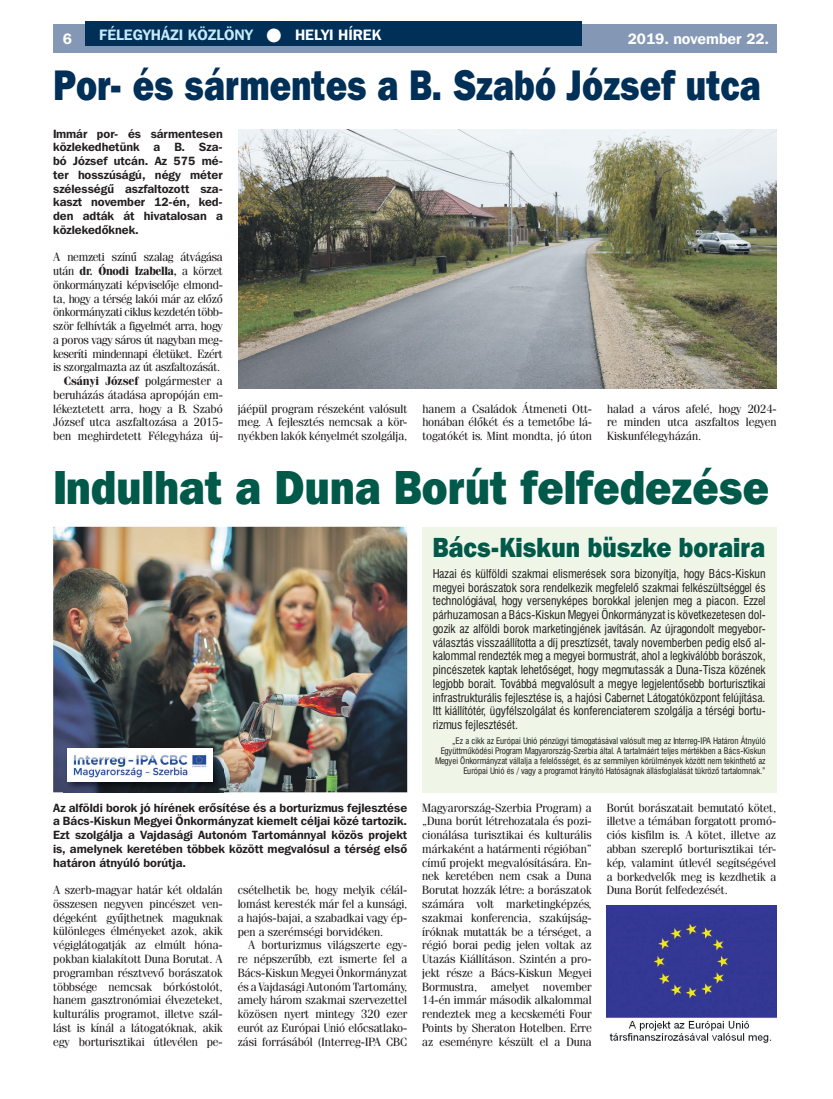
<style>
.page{position:relative;width:833px;height:1099px;background:#fff}
.page>*{position:absolute;margin:0;border:0;box-sizing:border-box;transform-origin:0 0}
.t1{font:47.5px "Franklin Gothic Hv PFL";color:#005949;scale:.9 1}
.t2{font:42.5px "Franklin Gothic Hv PFL";color:#002f57;scale:.82 1}
.t3{font:27.5px "Franklin Gothic Hv PFL";color:#005949;scale:.89 1}
.t4{font:700 15px "Franklin Gothic PFL";color:#c6eafa}
.t5{font:700 15px "Franklin Gothic PFL";color:#fff}
.t6{font:11.88px/13.8px "Fenice PFL";color:#231f20;text-align:justify}
.t7{font:11.88px/13.8px "Swiss 721 Cn PFL";color:#231f20;text-align:justify}
.t8{font:700 11.88px/13.8px "Franklin Gothic PFL";color:#231f20;text-align:justify}
.t9{font:11.88px/13.8px "Fenice PFL";letter-spacing:-.02em;color:#231f20;text-align:right}
.t10{font:8.75px/10px "Swiss 721 Cn PFL";color:#231f20;text-align:right}
.s1{color:#fff}
.s2{font-weight:700}
</style>
<div class="page">
<div style="left:53px;top:25px;width:723px;height:28px;background:#8498b6"></div>
<div style="left:85px;top:21px;width:496px;height:25px;background:#002f57"></div>
<div style="left:422px;top:527px;width:354px;height:265px;background:#eff6e8"></div>
<img style="left:53px;top:527px;width:354px;height:265px">
<img style="left:607px;top:905px;width:169px;height:138px">
<img style="left:64px;top:745px;width:159px;height:47px">
<img style="left:67px;top:748px;width:146px;height:33px">
<img style="left:238px;top:129px;width:538px;height:259px">
<p class="t5" style="left:63px;top:29px;width:11px">6</p>
<p class="t4" style="left:99px;top:25px;width:283px">FÉLEGYHÁZI KÖZLÖNY <span class="s1">● HELYI HÍREK</span></p>
<p class="t5" style="left:628px;top:29px;width:143px">2019. november 22.</p>
<h2 class="t2" style="left:53px;top:58px;width:864px">Por- és sármentes a B. Szabó József utca</h2>
<p class="t8" style="left:53px;top:126px;width:171px">Immár por- és sármentesen közlekedhetünk a B. Sza&shy;bó József utcán. Az 575 mé&shy;ter hosszúságú, négy méter szélességű aszfaltozott sza&shy;kaszt november 12-én, ked&shy;den adták át hivatalosan a közlekedőknek.</p>
<p class="t9" style="left:53px;top:250px;width:171px">A nemzeti színű szalag átvágása után <span class="s2">dr. Ónodi Izabella,</span> a körzet önkormányzati képviselője elmond&shy;ta, hogy a térség lakói már az előző önkormányzati ciklus kezdetén több&shy;ször felhívták a figyelmét arra, hogy a poros vagy sáros út nagyban meg&shy;keseríti mindennapi életüket. Ezért is szorgalmazta az út aszfaltozását.<br><span class="s2">Csányi József</span> polgármester a beruházás átadása apropóján em&shy;lékeztetett arra, hogy a B. Szabó József utca aszfaltozása a 2015- ben meghirdetett Félegyháza új-</p>
<p class="t6" style="left:238px;top:401px;width:171px">jáépül program részeként valósult meg. A fejlesztés nemcsak a kör&shy;nyékben lakók kényelmét szolgálja,</p>
<p class="t6" style="left:422px;top:401px;width:171px">hanem a Családok Átmeneti Ott&shy;honában élőkét és a temetőbe lá&shy;togatókét is. Mint mondta, jó úton</p>
<p class="t6" style="left:607px;top:401px;width:171px">halad a város afelé, hogy 2024- re minden utca aszfaltos legyen Kiskunfélegyházán.</p>
<h1 class="t1" style="left:53px;top:457px;width:797px">Indulhat a Duna Borút felfedezése</h1>
<p class="t8" style="left:53px;top:800px;width:355px">Az alföldi borok jó hírének erősítése és a borturizmus fejlesztése a Bács-Kiskun Megyei Önkormányzat kiemelt céljai közé tartozik.<br>Ezt szolgálja a Vajdasági Autonóm Tartománnyal közös projekt is, amelynek keretében többek között megvalósul a térség első határon átnyúló borútja.</p>
<p class="t6" style="left:53px;top:883px;width:171px">A szerb-magyar határ két oldalán összesen negyven pincészet ven&shy;dégeként gyűjthetnek maguknak különleges élményeket azok, akik végiglátogatják az elmúlt hóna&shy;pokban kialakított Duna Borutat. A programban résztvevő borászatok többsége nemcsak bórkóstolót, hanem gasztronómiai élvezeteket, kulturális programot, illetve szál&shy;lást is kínál a látogatóknak, akik egy borturisztikai útlevélen pe-</p>
<p class="t6" style="left:238px;top:883px;width:171px">csételhetik be, hogy melyik célál&shy;lomást keresték már fel a kunsági, a hajós-bajai, a szabadkai vagy ép&shy;pen a szerémségi borvidéken.</p>
<p class="t6" style="left:238px;top:938px;width:171px;text-indent:11px">A borturizmus világszerte egy&shy;re népszerűbb, ezt ismerte fel a Bács-Kiskun Megyei Önkormányzat és a Vajdasági Autonóm Tartomány, amely három szakmai szervezettel közösen nyert mintegy 320 ezer eurót az Európai Unió előcsatlako&shy;zási forrásából (Interreg-IPA CBC</p>
<h3 class="t3" style="left:433px;top:529px;width:375px">Bács-Kiskun büszke boraira</h3>
<p class="t7" style="left:433px;top:566px;width:334px">Hazai és külföldi szakmai elismerések sora bizonyítja, hogy Bács-Kiskun megyei borászatok sora rendelkezik megfelelő szakmai felkészültséggel és technológiával, hogy versenyképes borokkal jelenjen meg a piacon. Ezzel párhuzamosan a Bács-Kiskun Megyei Önkormányzat is következetesen dol&shy;gozik az alföldi borok marketingjének javításán. Az újragondolt megyebor&shy;választás visszaállította a díj presztízsét, tavaly novemberben pedig első al&shy;kalommal rendezték meg a megyei bormustrát, ahol a legkiválóbb borászok, pincészetek kaptak lehetőséget, hogy megmutassák a Duna-Tisza közének legjobb borait. Továbbá megvalósult a megye legjelentősebb borturisztikai infrastrukturális fejlesztése is, a hajósi Cabernet Látogatóközpont felújítása.<br>Itt kiállítótér, ügyfélszolgálat és konferenciaterem szolgálja a térségi bortu&shy;rizmus fejlesztését.</p>
<p class="t10" style="left:435px;top:736px;width:332px">„Ez a cikk az Európai Unió pénzügyi támogatásával valósult meg az Interreg-IPA Határon Átnyúló Együttműködési Program Magyarország-Szerbia által. A tartalmáért teljes mértékben a Bács-Kiskun Megyei Önkormányzat vállalja a felelősséget, és az semmilyen körülmények között nem tekinthető az Európai Unió és / vagy a programot Irányító Hatóságnak állásfoglalását tükröző tartalomnak.”</p>
<p class="t6" style="left:422px;top:800px;width:171px">Magyarország-Szerbia Program) a „Duna borút létrehozatala és pozi&shy;cionálása turisztikai és kulturális márkaként a határmenti régióban” című projekt megvalósítására. En&shy;nek keretében nem csak a Duna Borutat hozzák létre: a borászatok számára volt marketingképzés, szakmai konferencia, szakújság&shy;íróknak mutatták be a térséget, a régió borai pedig jelen voltak az Utazás Kiállításon. Szintén a pro&shy;jekt része a Bács-Kiskun Megyei Bormustra, amelyet november 14-én immár második alkalommal rendeztek meg a kecskeméti Four Points by Sheraton Hotelben. Erre az eseményre készült el a Duna</p>
<p class="t6" style="left:607px;top:800px;width:171px">Borút borászatait bemutató kötet, illetve a témában forgatott promó&shy;ciós kisfilm is. A kötet, illetve az abban szereplő borturisztikai tér&shy;kép, valamint útlevél segítségével a borkedvelők meg is kezdhetik a Duna Borút felfedezését.</p>
</div>
